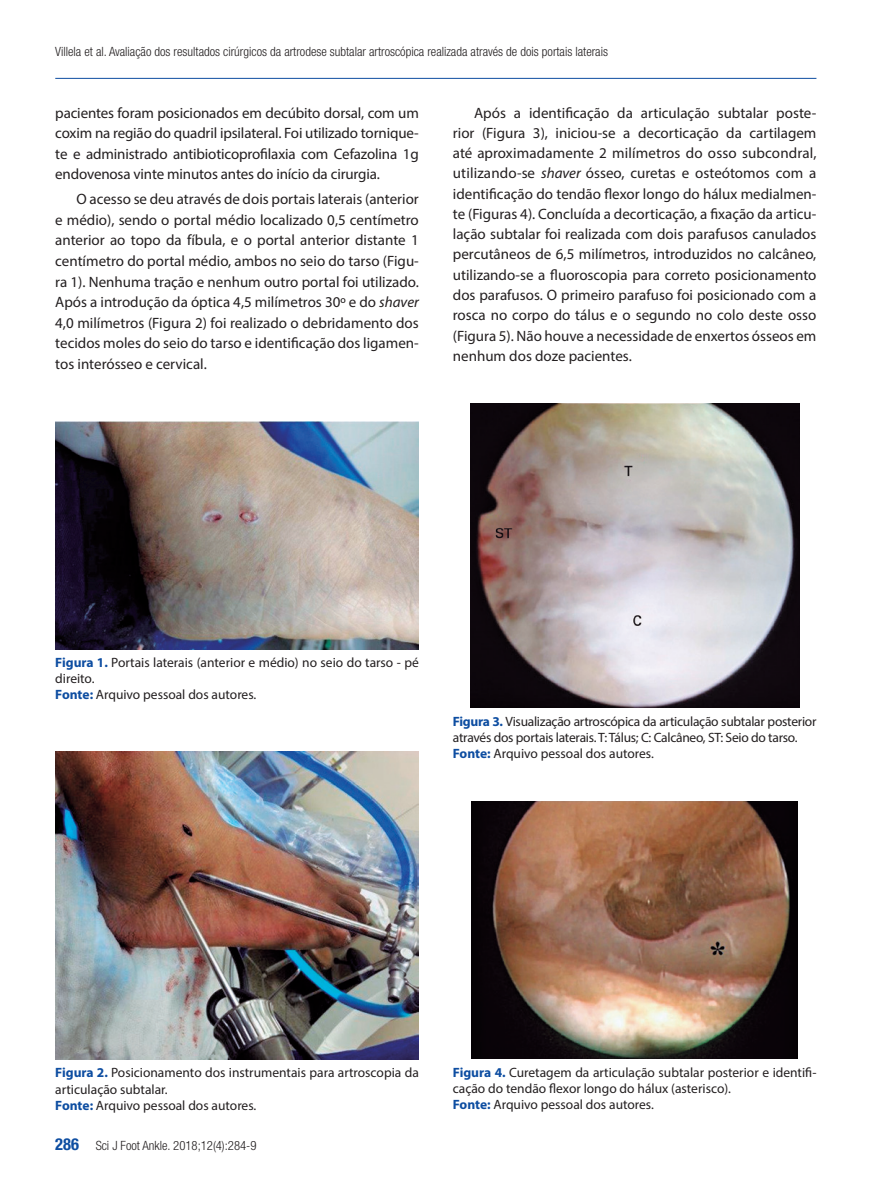
<style>
.page{position:relative;width:893px;height:1191px;background:#fff}
.page>*{position:absolute;margin:0;border:0;box-sizing:border-box;transform-origin:0 0}
.t1{font:15px/20.2px "Myriad Pro";color:#231f20;text-align:justify}
.t2{font:13.5px/16.2px "Myriad Pro";color:#231f20}
.t3{font:13.5px/16.2px "Myriad Pro";letter-spacing:-.02em;color:#231f20}
.t4{font:300 condensed 12.75px "Helvetica Neue";color:#231f20}
.s1{font-style:italic}
.s2{font-weight:700;color:#0d4da1}
.s3{font-weight:700;font-size:16.5px;color:#0d4da1}
</style>
<div class="page">
<hr style="left:55px;top:78px;width:761px;height:1px;background:#0d4da1">
<img style="left:55px;top:421px;width:364px;height:228px">
<img style="left:55px;top:752px;width:364px;height:307px">
<img style="left:470px;top:404px;width:329px;height:304px">
<img style="left:471px;top:801px;width:327px;height:257px">
<p class="t4" style="left:55px;top:44px;width:554px">Villela et al. Avaliação dos resultados cirúrgicos da artrodese subtalar artroscópica realizada através de dois portais laterais</p>
<p class="t1" style="left:55px;top:102px;width:365px">pacientes foram posicionados em decúbito dorsal, com um coxim na região do quadril ipsilateral. Foi utilizado tornique&shy;te e administrado antibioticoprofilaxia com Cefazolina 1g endovenosa vinte minutos antes do início da cirurgia.</p>
<p class="t1" style="left:55px;top:189px;width:365px;text-indent:21px">O acesso se deu através de dois portais laterais (anterior e médio), sendo o portal médio localizado 0,5 centímetro anterior ao topo da fíbula, e o portal anterior distante 1 centímetro do portal médio, ambos no seio do tarso (Figu&shy;ra 1). Nenhuma tração e nenhum outro portal foi utilizado.<br>Após a introdução da óptica 4,5 milímetros 30º e do <span class="s1">shaver </span>4,0 milímetros (Figura 2) foi realizado o debridamento dos tecidos moles do seio do tarso e identificação dos ligamen&shy;tos interósseo e cervical.</p>
<p class="t1" style="left:453px;top:102px;width:365px;text-indent:21px">Após a identificação da articulação subtalar poste&shy;rior (Figura 3), iniciou-se a decorticação da cartilagem até aproximadamente 2 milímetros do osso subcondral, utilizando-se <span class="s1">shaver</span> ósseo, curetas e osteótomos com a identificação do tendão flexor longo do hálux medialmen&shy;te (Figuras 4). Concluída a decorticação, a fixação da articu&shy;lação subtalar foi realizada com dois parafusos canulados percutâneos de 6,5 milímetros, introduzidos no calcâneo, utilizando-se a fluoroscopia para correto posicionamento dos parafusos. O primeiro parafuso foi posicionado com a rosca no corpo do tálus e o segundo no colo deste osso (Figura 5). Não houve a necessidade de enxertos ósseos em nenhum dos doze pacientes.</p>
<p class="t2" style="left:55px;top:654px;width:365px"><span class="s2">Figura 1.</span> Portais laterais (anterior e médio) no seio do tarso - pé direito.<br><span class="s2">Fonte:</span> Arquivo pessoal dos autores.</p>
<p class="t3" style="left:453px;top:712px;width:365px"><span class="s2">Figura 3.</span> Visualização artroscópica da articulação subtalar posterior através dos portais laterais. T: Tálus; C: Calcâneo, ST: Seio do tarso.<br><span class="s2">Fonte:</span> Arquivo pessoal dos autores.</p>
<p class="t2" style="left:55px;top:1064px;width:365px"><span class="s2">Figura 2.</span> Posicionamento dos instrumentais para artroscopia da articulação subtalar.<br><span class="s2">Fonte:</span> Arquivo pessoal dos autores.</p>
<p class="t4" style="left:55px;top:1137px;width:203px"><span class="s3">286</span> Sci J Foot Ankle. 2018;12(4):284-9</p>
<p class="t2" style="left:453px;top:1064px;width:365px"><span class="s2">Figura 4.</span> Curetagem da articulação subtalar posterior e identifi&shy;cação do tendão flexor longo do hálux (asterisco).<br><span class="s2">Fonte:</span> Arquivo pessoal dos autores.</p>
</div>
